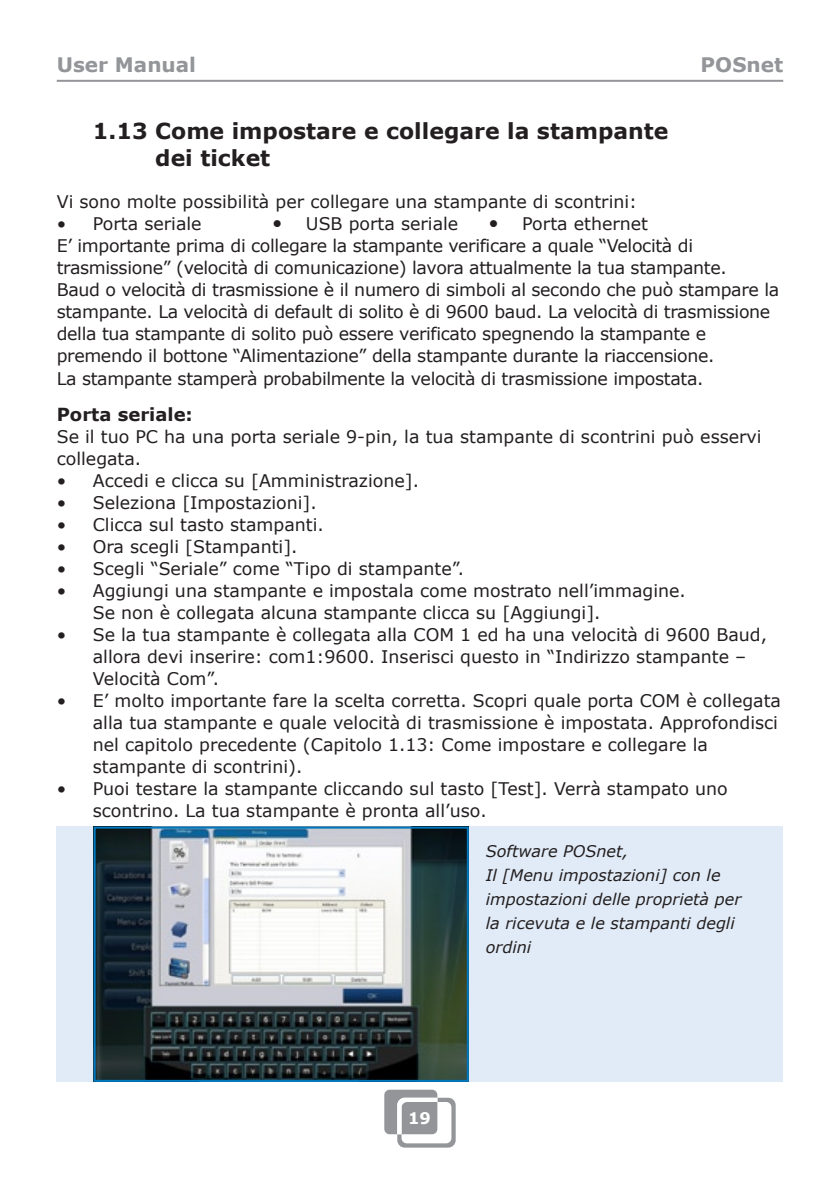
<style>
.page{position:relative;width:840px;height:1191px;background:#fff}
.page>*{position:absolute;margin:0;border:0;box-sizing:border-box;transform-origin:0 0}
.t1{font:700 22px/26.4px "Verdana";color:#231f20}
.t2{font:700 20px "Verdana";color:#939598}
.t3{font:700 18px "Verdana";color:#231f20}
.t4{font:17.4px/22px "Verdana";color:#231f20}
.t5{font:17.4px/22.2px "Verdana";letter-spacing:-.02em;color:#231f20}
.t6{font:italic 16px/24px "Verdana";color:#231f20}
.t7{font:700 16px "Verdana";color:#fff}
</style>
<div class="page">
<hr style="left:57px;top:80px;width:725px;height:2px;background:#939598">
<svg style="left:384px;top:1089px;width:71px;height:58px"></svg>
<div style="left:57px;top:826px;width:725px;height:255px;background:#e1ebf7"></div>
<img style="left:97px;top:829px;width:368px;height:249px">
<div style="left:94px;top:826px;width:374px;height:255px;border:2px solid #0078c0"></div>
<p class="t2" style="left:57px;top:52px;width:141px">User Manual</p>
<p class="t2" style="left:700px;top:52px;width:84px">POSnet</p>
<p class="t1" style="left:155px;top:117px;width:514px;text-indent:-62px">1.13 Come impostare e collegare la stampante dei ticket</p>
<p class="t4" style="left:57px;top:190px;width:581px">Vi sono molte possibilità per collegare una stampante di scontrini:</p>
<p class="t4" style="left:57px;top:212px;width:146px">• Porta seriale</p>
<p class="t4" style="left:273px;top:212px;width:187px">● USB porta seriale</p>
<p class="t5" style="left:57px;top:212px;width:723px;text-indent:432px">● Porta ethernet<br>E’ importante prima di collegare la stampante verificare a quale “Velocità di trasmissione” (velocità di comunicazione) lavora attualmente la tua stampante.<br>Baud o velocità di trasmissione è il numero di simboli al secondo che può stampare la stampante. La velocità di default di solito è di 9600 baud. La velocità di trasmissione della tua stampante di solito può essere verificato spegnendo la stampante e premendo il bottone “Alimentazione” della stampante durante la riaccensione.<br>La stampante stamperà probabilmente la velocità di trasmissione impostata.</p>
<p class="t3" style="left:57px;top:403px;width:137px">Porta seriale:</p>
<p class="t4" style="left:57px;top:425px;width:706px">Se il tuo PC ha una porta seriale 9-pin, la tua stampante di scontrini può esservi collegata.</p>
<p class="t4" style="left:57px;top:469px;width:363px">• Accedi e clicca su [Amministrazione].</p>
<p class="t4" style="left:57px;top:491px;width:261px">• Seleziona [Impostazioni].</p>
<p class="t4" style="left:57px;top:513px;width:268px">• Clicca sul tasto stampanti.</p>
<p class="t4" style="left:57px;top:535px;width:242px">• Ora scegli [Stampanti].</p>
<p class="t4" style="left:57px;top:557px;width:409px">• Scegli “Seriale” come “Tipo di stampante”.</p>
<p class="t4" style="left:93px;top:579px;width:594px;text-indent:-36px">• Aggiungi una stampante e impostala come mostrato nell’immagine.<br>Se non è collegata alcuna stampante clicca su [Aggiungi].</p>
<p class="t4" style="left:93px;top:623px;width:675px;text-indent:-36px">• Se la tua stampante è collegata alla COM 1 ed ha una velocità di 9600 Baud, allora devi inserire: com1:9600. Inserisci questo in “Indirizzo stampante –<br>Velocità Com”.</p>
<p class="t4" style="left:93px;top:689px;width:689px;text-indent:-36px">• E’ molto importante fare la scelta corretta. Scopri quale porta COM è collegata alla tua stampante e quale velocità di trasmissione è impostata. Approfondisci nel capitolo precedente (Capitolo 1.13: Come impostare e collegare la stampante di scontrini).</p>
<p class="t4" style="left:93px;top:777px;width:636px;text-indent:-36px">• Puoi testare la stampante cliccando sul tasto [Test]. Verrà stampato uno scontrino. La tua stampante è pronta all’uso.</p>
<p class="t6" style="left:485px;top:838px;width:257px">Software POSnet,<br>Il [Menu impostazioni] con le impostazioni delle proprietà per la ricevuta e le stampanti degli ordini</p>
<p class="t7" style="left:408px;top:1107px;width:24px">19</p>
</div>
